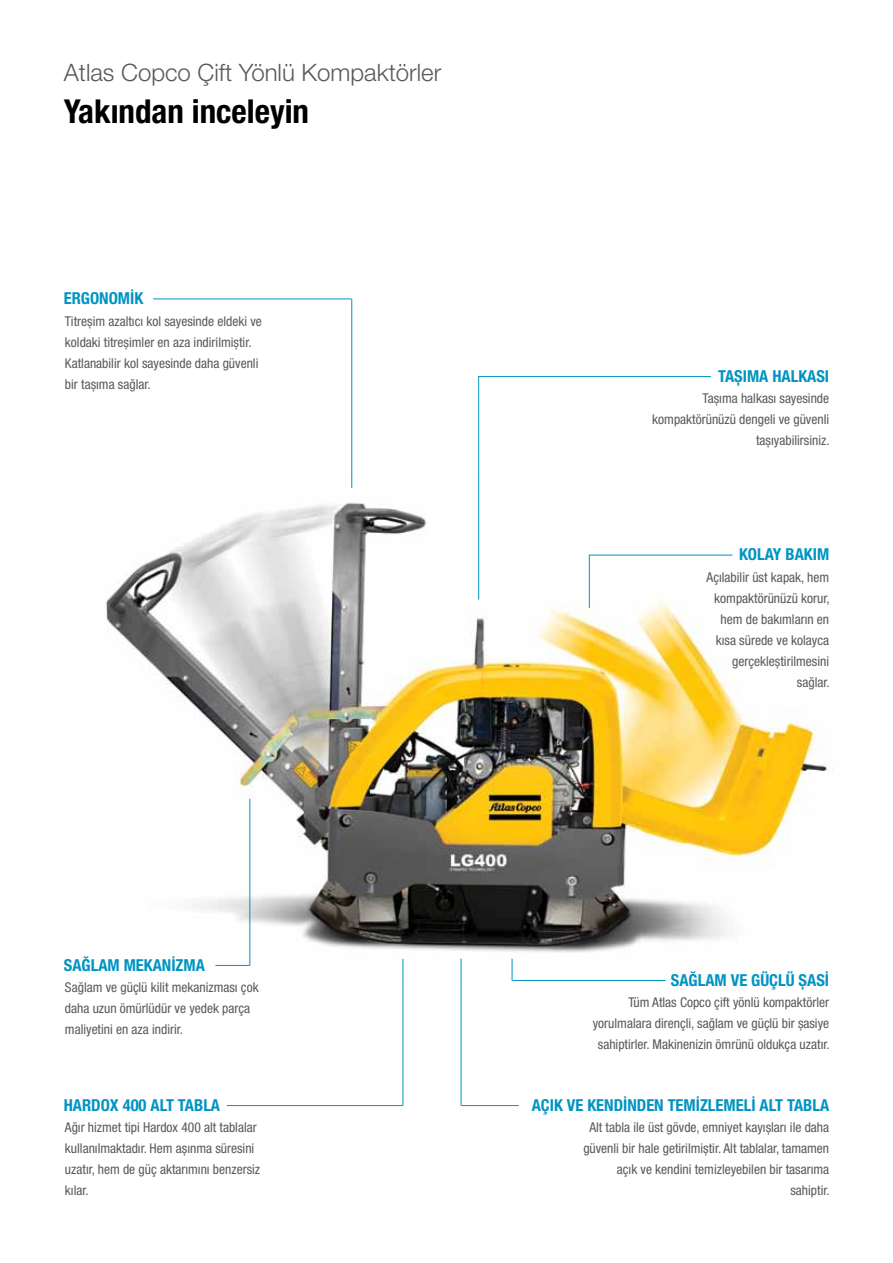
<style>
.page{position:relative;width:893px;height:1263px;background:#fff}
.page>*{position:absolute;margin:0;border:0;box-sizing:border-box;transform-origin:0 0}
.t1{font:700 condensed 33px "Helvetica Neue LT Pro";color:#000}
.t2{font:300 24px "Helvetica Neue LT Pro";color:#58595b}
.t3{font:700 condensed 16.5px "Helvetica Neue LT Pro";color:#0094c2}
.t4{font:condensed 13.5px/21px "Helvetica Neue LT Pro";color:#58595b;text-align:right}
</style>
<div class="page">
<img style="left:106px;top:469px;width:727px;height:512px">
<hr style="left:351px;top:299px;width:1px;height:189px;background:#0094c2">
<hr style="left:249px;top:799px;width:1px;height:167px;background:#0094c2">
<hr style="left:403px;top:959px;width:1px;height:147px;background:#0094c2">
<hr style="left:461px;top:959px;width:1px;height:147px;background:#0094c2">
<svg style="left:512px;top:959px;width:1px;height:21px"></svg>
<hr style="left:478px;top:376px;width:1px;height:224px;background:#0094c2">
<hr style="left:589px;top:555px;width:1px;height:53px;background:#0094c2">
<hr style="left:153px;top:298px;width:198px;height:1px;background:#0094c2">
<hr style="left:215px;top:965px;width:34px;height:1px;background:#0094c2">
<hr style="left:227px;top:1105px;width:176px;height:1px;background:#0094c2">
<hr style="left:478px;top:376px;width:233px;height:1px;background:#0094c2">
<hr style="left:589px;top:555px;width:143px;height:1px;background:#0094c2">
<hr style="left:461px;top:1105px;width:58px;height:1px;background:#0094c2">
<hr style="left:512px;top:980px;width:153px;height:1px;background:#0094c2">
<h2 class="t2" style="left:64px;top:58px;width:379px">Atlas Copco Çift Yönlü Kompaktörler</h2>
<h1 class="t1" style="left:64px;top:91px;width:247px">Yakından inceleyin</h1>
<p class="t3" style="left:64px;top:288px;width:81px">ERGONOMİK</p>
<p class="t4" style="left:65px;top:310px;width:198px;text-align:left">Titreşim azaltıcı kol sayesinde eldeki ve koldaki titreşimler en aza indirilmiştir.<br>Katlanabilir kol sayesinde daha güvenli bir taşıma sağlar.</p>
<p class="t3" style="left:718px;top:366px;width:113px">TAŞIMA HALKASI</p>
<p class="t4" style="left:652px;top:388px;width:179px">Taşıma halkası sayesinde kompaktörünüzü dengeli ve güvenli taşıyabilirsiniz.</p>
<p class="t3" style="left:739px;top:544px;width:92px">KOLAY BAKIM</p>
<p class="t4" style="left:707px;top:566px;width:125px">Açılabilir üst kapak, hem kompaktörünüzü korur, hem de bakımların en kısa sürede ve kolayca gerçekleştirilmesini sağlar.</p>
<p class="t3" style="left:64px;top:955px;width:143px">SAĞLAM MEKANİZMA</p>
<p class="t4" style="left:65px;top:977px;width:195px;text-align:left">Sağlam ve güçlü kilit mekanizması çok daha uzun ömürlüdür ve yedek parça maliyetini en aza indirir.</p>
<p class="t3" style="left:64px;top:1095px;width:158px">HARDOX 400 ALT TABLA</p>
<p class="t4" style="left:65px;top:1117px;width:197px;text-align:left">Ağır hizmet tipi Hardox 400 alt tablalar kullanılmaktadır. Hem aşınma süresini uzatır, hem de güç aktarımını benzersiz kılar.</p>
<p class="t3" style="left:671px;top:970px;width:160px">SAĞLAM VE GÜÇLÜ ŞASİ</p>
<p class="t4" style="left:593px;top:992px;width:238px">Tüm Atlas Copco çift yönlü kompaktörler yorulmalara dirençli, sağlam ve güçlü bir şasiye sahiptirler. Makinenizin ömrünü oldukça uzatır.</p>
<p class="t3" style="left:532px;top:1095px;width:299px">AÇIK VE KENDİNDEN TEMİZLEMELİ ALT TABLA</p>
<p class="t4" style="left:583px;top:1117px;width:248px">Alt tabla ile üst gövde, emniyet kayışları ile daha güvenli bir hale getirilmiştir. Alt tablalar, tamamen açık ve kendini temizleyebilen bir tasarıma sahiptir.</p>
</div>
